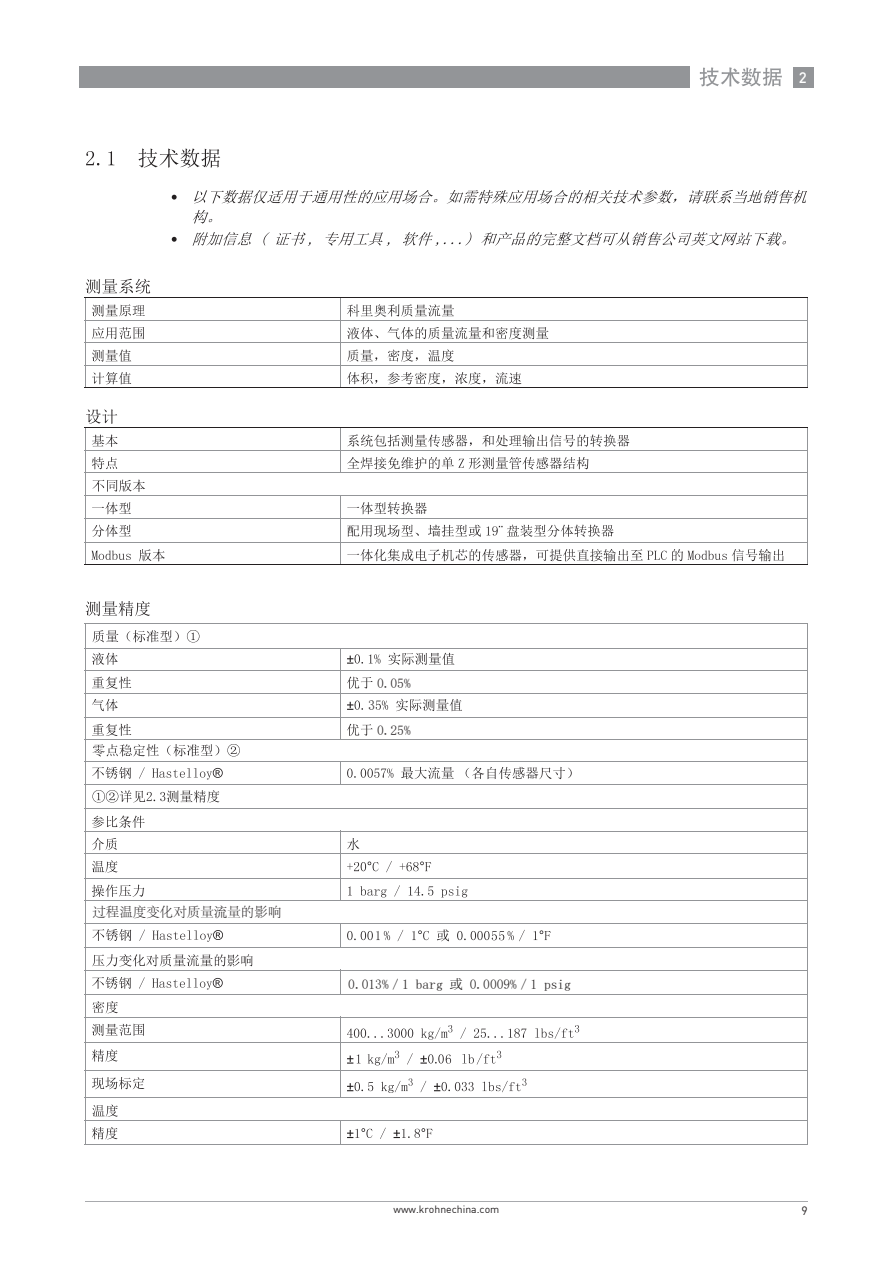
<style>
.page{position:relative;width:893px;height:1263px;background:#fff}
.page>*{position:absolute;margin:0;border:0;box-sizing:border-box;transform-origin:0 0}
.t1{font:500 15px "DIN";color:#fff}
.t2{font:13.95px "Sim Sun";color:#231f20}
.t3{font:13.5px "Sim Sun";color:#221f1f}
.t4{font:300 13.5px "Adobe Song Std";color:#231f20}
.t5{font:13.5px "N Sim Sun";color:#231f20}
.t6{font:12px "DIN";color:#231f20}
.t7{font:10.5px "DIN";color:#231f20}
</style>
<div class="page">
<div style="left:80px;top:67px;width:610px;height:21px;background:#939598"></div>
<svg style="left:700px;top:67px;width:82px;height:19px"></svg>
<div style="left:793px;top:67px;width:20px;height:21px;background:#939598"></div>
<svg style="left:86px;top:148px;width:134px;height:20px"></svg>
<svg style="left:172px;top:195px;width:5px;height:5px"></svg>
<svg style="left:194px;top:190px;width:613px;height:14px"></svg>
<svg style="left:193px;top:210px;width:19px;height:14px"></svg>
<svg style="left:172px;top:237px;width:5px;height:5px"></svg>
<svg style="left:193px;top:232px;width:593px;height:14px"></svg>
<svg style="left:86px;top:279px;width:64px;height:15px"></svg>
<svg style="left:92px;top:304px;width:53px;height:13px"></svg>
<svg style="left:347px;top:304px;width:107px;height:13px"></svg>
<svg style="left:92px;top:327px;width:52px;height:12px"></svg>
<svg style="left:347px;top:327px;width:201px;height:12px"></svg>
<svg style="left:92px;top:349px;width:39px;height:13px"></svg>
<svg style="left:347px;top:349px;width:107px;height:13px"></svg>
<svg style="left:92px;top:372px;width:39px;height:12px"></svg>
<svg style="left:347px;top:372px;width:174px;height:12px"></svg>
<svg style="left:86px;top:409px;width:31px;height:15px"></svg>
<svg style="left:92px;top:434px;width:26px;height:13px"></svg>
<svg style="left:347px;top:434px;width:282px;height:13px"></svg>
<svg style="left:92px;top:457px;width:25px;height:12px"></svg>
<svg style="left:347px;top:457px;width:242px;height:12px"></svg>
<svg style="left:92px;top:479px;width:53px;height:13px"></svg>
<svg style="left:92px;top:502px;width:39px;height:12px"></svg>
<svg style="left:347px;top:502px;width:80px;height:12px"></svg>
<svg style="left:92px;top:525px;width:39px;height:12px"></svg>
<svg style="left:347px;top:524px;width:267px;height:13px"></svg>
<svg style="left:92px;top:549px;width:73px;height:12px"></svg>
<svg style="left:347px;top:549px;width:437px;height:12px"></svg>
<svg style="left:86px;top:601px;width:64px;height:15px"></svg>
<svg style="left:92px;top:653px;width:26px;height:12px"></svg>
<svg style="left:347px;top:652px;width:108px;height:13px"></svg>
<svg style="left:92px;top:699px;width:26px;height:12px"></svg>
<svg style="left:347px;top:699px;width:115px;height:12px"></svg>
<svg style="left:92px;top:724px;width:39px;height:12px"></svg>
<svg style="left:347px;top:724px;width:26px;height:12px"></svg>
<svg style="left:92px;top:767px;width:131px;height:12px"></svg>
<svg style="left:347px;top:767px;width:225px;height:12px"></svg>
<svg style="left:92px;top:815px;width:53px;height:13px"></svg>
<svg style="left:92px;top:838px;width:25px;height:12px"></svg>
<svg style="left:347px;top:838px;width:12px;height:12px"></svg>
<svg style="left:92px;top:860px;width:26px;height:13px"></svg>
<svg style="left:347px;top:861px;width:84px;height:11px"></svg>
<svg style="left:92px;top:884px;width:52px;height:13px"></svg>
<svg style="left:348px;top:885px;width:119px;height:12px"></svg>
<svg style="left:347px;top:929px;width:204px;height:12px"></svg>
<svg style="left:92px;top:954px;width:161px;height:13px"></svg>
<svg style="left:92px;top:977px;width:131px;height:12px"></svg>
<svg style="left:92px;top:1001px;width:26px;height:12px"></svg>
<svg style="left:92px;top:1023px;width:52px;height:13px"></svg>
<svg style="left:347px;top:1025px;width:105px;height:14px"></svg>
<svg style="left:460px;top:1025px;width:119px;height:14px"></svg>
<svg style="left:92px;top:1049px;width:26px;height:13px"></svg>
<svg style="left:92px;top:1077px;width:52px;height:12px"></svg>
<svg style="left:347px;top:1078px;width:66px;height:15px"></svg>
<svg style="left:421px;top:1081px;width:5px;height:11px"></svg>
<svg style="left:434px;top:1078px;width:92px;height:14px"></svg>
<svg style="left:92px;top:1104px;width:26px;height:13px"></svg>
<svg style="left:92px;top:1127px;width:26px;height:12px"></svg>
<svg style="left:347px;top:1127px;width:39px;height:12px"></svg>
<svg style="left:394px;top:1128px;width:39px;height:10px"></svg>
<hr style="left:85px;top:298px;width:1px;height:90px;background:#939598">
<hr style="left:85px;top:428px;width:1px;height:137px;background:#939598">
<hr style="left:85px;top:624px;width:1px;height:520px;background:#939598">
<hr style="left:340px;top:298px;width:1px;height:90px;background:#939598">
<hr style="left:340px;top:428px;width:1px;height:45px;background:#939598">
<hr style="left:340px;top:495px;width:1px;height:70px;background:#939598">
<hr style="left:340px;top:649px;width:1px;height:68px;background:#939598">
<svg style="left:340px;top:718px;width:1px;height:21px"></svg>
<svg style="left:340px;top:762px;width:1px;height:22px"></svg>
<hr style="left:340px;top:831px;width:1px;height:70px;background:#939598">
<svg style="left:340px;top:924px;width:1px;height:23px"></svg>
<svg style="left:340px;top:971px;width:1px;height:23px"></svg>
<hr style="left:340px;top:1017px;width:1px;height:81px;background:#939598">
<svg style="left:340px;top:1121px;width:1px;height:23px"></svg>
<hr style="left:808px;top:298px;width:1px;height:90px;background:#939598">
<hr style="left:808px;top:428px;width:1px;height:137px;background:#939598">
<hr style="left:808px;top:624px;width:1px;height:520px;background:#939598">
<hr style="left:85px;top:298px;width:723px;height:1px;background:#231f20">
<hr style="left:85px;top:320px;width:723px;height:1px;background:#939598">
<hr style="left:85px;top:343px;width:723px;height:1px;background:#939598">
<hr style="left:85px;top:365px;width:723px;height:1px;background:#939598">
<hr style="left:85px;top:388px;width:723px;height:1px;background:#231f20">
<hr style="left:85px;top:428px;width:723px;height:1px;background:#231f20">
<hr style="left:85px;top:450px;width:723px;height:1px;background:#939598">
<hr style="left:85px;top:473px;width:723px;height:1px;background:#939598">
<hr style="left:85px;top:495px;width:723px;height:1px;background:#939598">
<hr style="left:85px;top:518px;width:723px;height:1px;background:#939598">
<hr style="left:85px;top:542px;width:723px;height:1px;background:#939598">
<hr style="left:85px;top:565px;width:723px;height:1px;background:#231f20">
<hr style="left:85px;top:670px;width:723px;height:1px;background:#939598">
<hr style="left:85px;top:648px;width:723px;height:1px;background:#939598">
<hr style="left:85px;top:623px;width:723px;height:1px;background:#939598">
<hr style="left:85px;top:717px;width:723px;height:1px;background:#939598">
<hr style="left:85px;top:693px;width:723px;height:1px;background:#939598">
<hr style="left:85px;top:739px;width:723px;height:1px;background:#939598">
<hr style="left:85px;top:761px;width:723px;height:1px;background:#939598">
<hr style="left:85px;top:784px;width:723px;height:1px;background:#939598">
<hr style="left:85px;top:808px;width:723px;height:1px;background:#939598">
<hr style="left:85px;top:831px;width:723px;height:1px;background:#939598">
<hr style="left:85px;top:853px;width:723px;height:1px;background:#939598">
<hr style="left:85px;top:878px;width:723px;height:1px;background:#939598">
<hr style="left:85px;top:900px;width:723px;height:1px;background:#939598">
<hr style="left:85px;top:923px;width:723px;height:1px;background:#939598">
<hr style="left:85px;top:947px;width:723px;height:1px;background:#939598">
<hr style="left:85px;top:970px;width:723px;height:1px;background:#939598">
<hr style="left:85px;top:994px;width:723px;height:1px;background:#939598">
<hr style="left:85px;top:1017px;width:723px;height:1px;background:#939598">
<hr style="left:85px;top:1042px;width:723px;height:1px;background:#939598">
<hr style="left:85px;top:1070px;width:723px;height:1px;background:#939598">
<hr style="left:85px;top:1098px;width:723px;height:1px;background:#939598">
<hr style="left:85px;top:1120px;width:723px;height:1px;background:#939598">
<hr style="left:85px;top:1144px;width:723px;height:1px;background:#939598">
<svg style="left:93px;top:630px;width:106px;height:13px"></svg>
<svg style="left:93px;top:744px;width:147px;height:13px"></svg>
<svg style="left:92px;top:790px;width:127px;height:13px"></svg>
<hr style="left:85px;top:1201px;width:723px;height:1px;background:#a8aaad">
<svg style="left:92px;top:929px;width:131px;height:13px"></svg>
<svg style="left:92px;top:676px;width:39px;height:13px"></svg>
<svg style="left:347px;top:676px;width:26px;height:13px"></svg>
<svg style="left:347px;top:1051px;width:154px;height:14px"></svg>
<p class="t1" style="left:799px;top:68px;width:9px">2</p>
<p class="t4" style="left:92px;top:904px;width:190px">过程温度变化对质量流量的影响</p>
<p class="t5" style="left:377px;top:676px;width:35px">0.05%</p>
<p class="t2" style="left:368px;top:698px;width:8px">3</p>
<p class="t5" style="left:377px;top:723px;width:35px">0.25%</p>
<p class="t3" style="left:348px;top:977px;width:224px">0.013%／1 barg 或 0.0009%／1 psig</p>
<p class="t7" style="left:393px;top:1202px;width:108px">www.krohnechina.com</p>
<p class="t6" style="left:802px;top:1203px;width:8px">9</p>
</div>
